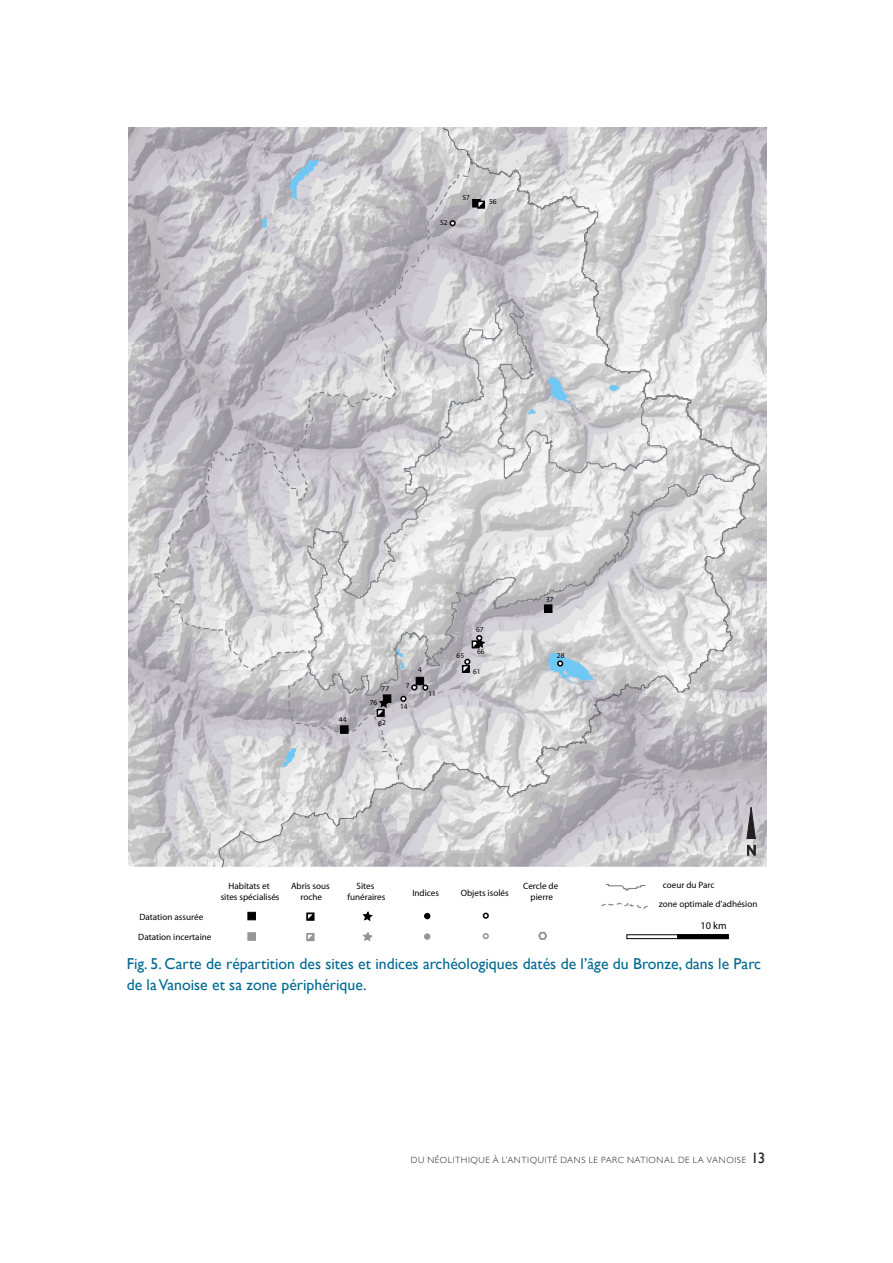
<style>
.page{position:relative;width:893px;height:1263px;background:#fff}
.page>*{position:absolute;margin:0;border:0;box-sizing:border-box;transform-origin:0 0}
.Légende{font:15.75px/21px "Gill Sans";color:#006991}
.t1{font:13.65px "Arial";color:#231f20}
.t2{font:10.2px "Myriad";color:#000}
.t3{font:9.15px/10.9px "Myriad";color:#000;text-align:center}
.t4{font:300 9px "Gill Sans";letter-spacing:.065em;color:#231f20}
.s1{font-weight:400;font-size:15px}
</style>
<div class="page">
<svg style="left:627px;top:934px;width:50px;height:5px"></svg>
<div style="left:677px;top:934px;width:51px;height:5px;background:#000;border:1px solid #000"></div>
<img style="left:128px;top:128px;width:638px;height:739px">
<svg style="left:219px;top:128px;width:541px;height:740px;background:#cbcacd"></svg>
<svg style="left:150px;top:162px;width:449px;height:509px;background:#c4c3c7"></svg>
<svg style="left:285px;top:212px;width:476px;height:586px;background:#c9c8cb"></svg>
<svg style="left:601px;top:902px;width:47px;height:8px"></svg>
<svg style="left:306px;top:298px;width:450px;height:399px"></svg>
<svg style="left:606px;top:883px;width:40px;height:8px"></svg>
<div style="left:473px;top:199px;width:7px;height:8px;background:#000"></div>
<div style="left:472px;top:199px;width:8px;height:8px;border:1px solid #000"></div>
<div style="left:416px;top:677px;width:8px;height:8px;background:#000"></div>
<div style="left:416px;top:677px;width:8px;height:8px;border:1px solid #000"></div>
<div style="left:340px;top:726px;width:8px;height:7px;background:#000"></div>
<div style="left:340px;top:725px;width:8px;height:9px;border:1px solid #000"></div>
<div style="left:544px;top:605px;width:8px;height:7px;background:#000"></div>
<div style="left:544px;top:605px;width:8px;height:8px;border:1px solid #000"></div>
<div style="left:422px;top:684px;width:6px;height:7px;border:2px solid #000;border-radius:50%"></div>
<div style="left:400px;top:696px;width:7px;height:6px;border:2px solid #000;border-radius:50%"></div>
<div style="left:449px;top:220px;width:7px;height:6px;border:2px solid #000;border-radius:50%"></div>
<div style="left:383px;top:695px;width:8px;height:7px;background:#000"></div>
<svg style="left:747px;top:807px;width:9px;height:32px"></svg>
<svg style="left:747px;top:845px;width:9px;height:11px"></svg>
<svg style="left:363px;top:911px;width:10px;height:10px"></svg>
<div style="left:306px;top:912px;width:8px;height:9px;border:2px solid #000"></div>
<svg style="left:307px;top:913px;width:7px;height:7px"></svg>
<svg style="left:424px;top:913px;width:6px;height:6px"></svg>
<div style="left:483px;top:912px;width:6px;height:7px;border:2px solid #000;border-radius:50%"></div>
<div style="left:248px;top:912px;width:7px;height:8px;background:#000"></div>
<div style="left:248px;top:912px;width:8px;height:8px;border:1px solid #000"></div>
<svg style="left:363px;top:932px;width:10px;height:9px"></svg>
<div style="left:306px;top:933px;width:8px;height:8px;border:2px solid #939598"></div>
<svg style="left:307px;top:933px;width:7px;height:8px"></svg>
<svg style="left:424px;top:933px;width:6px;height:6px"></svg>
<svg style="left:483px;top:933px;width:6px;height:6px"></svg>
<div style="left:248px;top:933px;width:7px;height:7px;background:#939598"></div>
<div style="left:248px;top:932px;width:8px;height:8px;border:1px solid #939598"></div>
<svg style="left:538px;top:931px;width:10px;height:9px"></svg>
<svg style="left:418px;top:667px;width:4px;height:5px"></svg>
<svg style="left:406px;top:683px;width:11px;height:7px"></svg>
<svg style="left:339px;top:717px;width:7px;height:5px"></svg>
<svg style="left:548px;top:653px;width:45px;height:30px"></svg>
<svg style="left:546px;top:597px;width:7px;height:5px"></svg>
<svg style="left:423px;top:685px;width:12px;height:11px"></svg>
<svg style="left:401px;top:696px;width:6px;height:13px"></svg>
<svg style="left:463px;top:195px;width:7px;height:5px"></svg>
<svg style="left:477px;top:199px;width:19px;height:9px"></svg>
<svg style="left:440px;top:220px;width:15px;height:6px"></svg>
<svg style="left:457px;top:627px;width:28px;height:47px"></svg>
<svg style="left:382px;top:686px;width:7px;height:5px"></svg>
<svg style="left:370px;top:698px;width:19px;height:27px"></svg>
<p class="t3" style="left:140px;top:912px;width:65px">Datation assurée</p>
<p class="t3" style="left:138px;top:931px;width:75px">Datation incertaine</p>
<p class="t3" style="left:221px;top:881px;width:60px">Habitats et sites spécialisés</p>
<p class="t1" style="left:746px;top:841px;width:11px">N</p>
<p class="t3" style="left:291px;top:881px;width:40px">Abris sous roche</p>
<p class="t3" style="left:347px;top:881px;width:39px">Sites funéraires</p>
<p class="t3" style="left:412px;top:888px;width:28px">Indices</p>
<p class="t3" style="left:461px;top:888px;width:49px">Objets isolés</p>
<p class="t3" style="left:523px;top:881px;width:37px">Cercle de pierre</p>
<p class="t3" style="left:659px;top:875px;width:100px;line-height:19.4px;text-align:left;text-indent:4px">coeur du Parc<br>zone optimale d’adhésion</p>
<p class="t2" style="left:701px;top:920px;width:28px">10 km</p>
<p class="Légende" style="left:127px;top:952px;width:636px">Fig. 5. Carte de répartition des sites et indices archéologiques datés de l’âge du Bronze, dans le Parc de la Vanoise et sa zone périphérique.</p>
<p class="t4" style="left:411px;top:1153px;width:356px">DU NÉOLITHIQUE À L’ANTIQUITÉ DANS LE PARC NATIONAL DE LA VANOISE <span class="s1">13</span></p>
</div>
